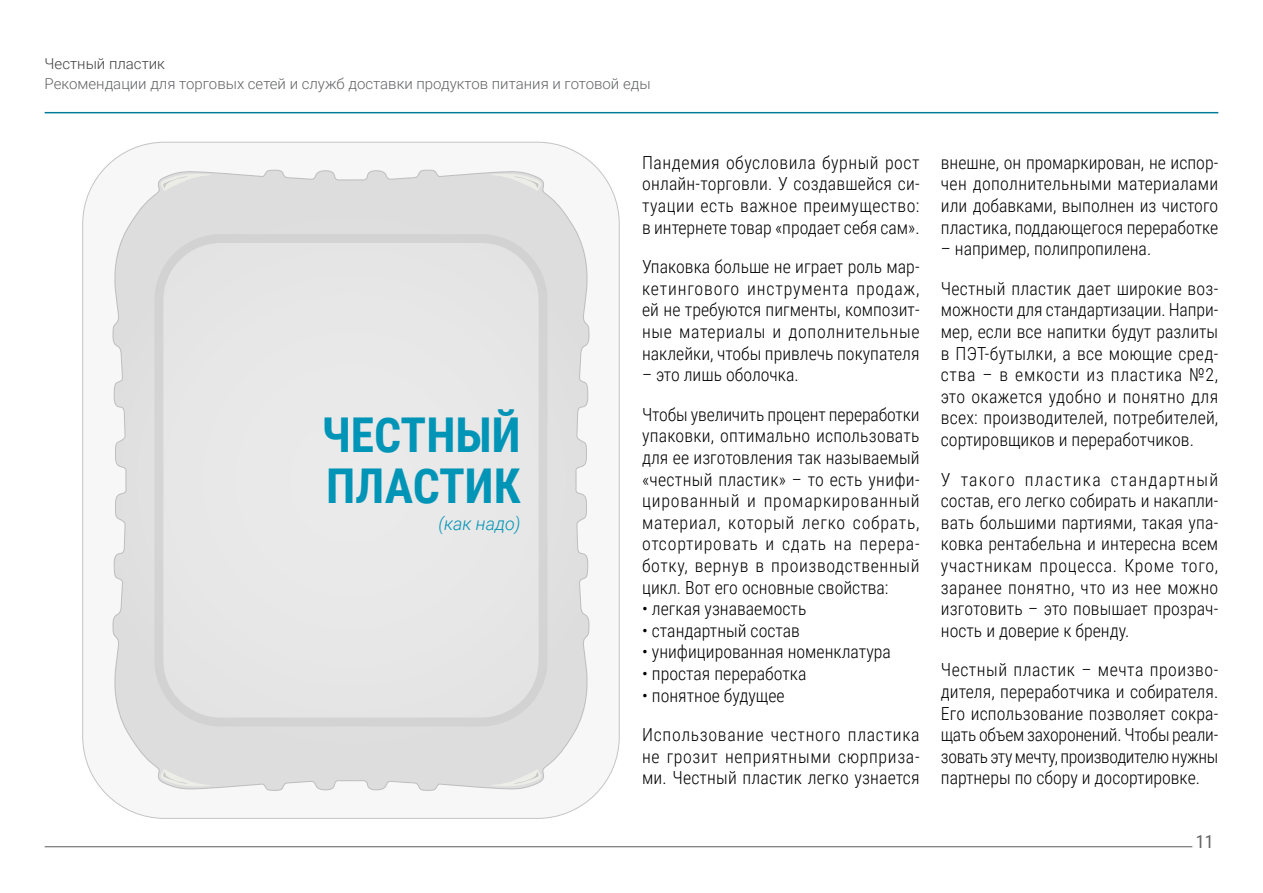
<style>
.page{position:relative;width:1263px;height:893px;background:#fff}
.page>*{position:absolute;margin:0;border:0;box-sizing:border-box;transform-origin:0 0}
.t1{font:700 48px/51px "Roboto Condensed";color:#0094b7}
.t2{font:300 18px/21.6px "Roboto Condensed";color:#000;text-align:justify}
.t3{font:italic 300 18px "Roboto";color:#0094b7}
.t4{font:18px "Roboto Condensed";color:#636466}
.t5{font:300 15px "Roboto";color:#636466}
.t6{font:300 15px "Roboto";color:#414042}
</style>
<div class="page">
<svg style="left:82px;top:142px;width:538px;height:677px"></svg>
<hr style="left:45px;top:112px;width:1173px;height:1px;background:#007c9a">
<hr style="left:45px;top:846px;width:1147px;height:1px;background:#636466">
<p class="t6" style="left:45px;top:54px;width:122px">Честный пластик</p>
<p class="t5" style="left:45px;top:73px;width:607px">Рекомендации для торговых сетей и служб доставки продуктов питания и готовой еды</p>
<h1 class="t1" style="left:322px;top:408px;width:200px">ЧЕСТНЫЙ<br>ПЛАСТИК</h1>
<p class="t3" style="left:439px;top:511px;width:83px">(как надо)</p>
<p class="t2" style="left:642px;top:151px;width:279px">Пандемия обусловила бурный рост онлайн-торговли. У создавшейся си&shy;туации есть важное преимущество: в интернете товар «продает себя сам».</p>
<p class="t2" style="left:642px;top:255px;width:279px">Упаковка больше не играет роль мар&shy;кетингового инструмента продаж, ей не требуются пигменты, композит&shy;ные материалы и дополнительные наклейки, чтобы привлечь покупателя</p>
<p class="t2" style="left:642px;top:354px;width:279px;line-height:39.6px">– это лишь оболочка.<br>Чтобы увеличить процент переработки</p>
<p class="t2" style="left:642px;top:424px;width:279px">упаковки, оптимально использовать для ее изготовления так называемый «честный пластик» – то есть унифи&shy;цированный и промаркированный материал, который легко собрать, отсортировать и сдать на перера&shy;ботку, вернув в производственный цикл. Вот его основные свойства:</p>
<p class="t2" style="left:642px;top:597px;width:166px">• легкая узнаваемость</p>
<p class="t2" style="left:642px;top:619px;width:159px">• стандартный состав</p>
<p class="t2" style="left:642px;top:640px;width:250px">• унифицированная номенклатура</p>
<p class="t2" style="left:642px;top:662px;width:166px">• простая переработка</p>
<p class="t2" style="left:642px;top:684px;width:144px">• понятное будущее</p>
<p class="t2" style="left:642px;top:723px;width:279px">Использование честного пластика не грозит неприятными сюрприза&shy;ми. Честный пластик легко узнается</p>
<p class="t2" style="left:941px;top:151px;width:279px">внешне, он промаркирован, не испор&shy;чен дополнительными материалами или добавками, выполнен из чистого пластика, поддающегося переработке</p>
<p class="t2" style="left:941px;top:237px;width:212px">– например, полипропилена.</p>
<p class="t2" style="left:941px;top:277px;width:279px">Честный пластик дает широкие воз&shy;можности для стандартизации. Напри&shy;мер, если все напитки будут разлиты в ПЭТ-бутылки, а все моющие сред&shy;ства – в емкости из пластика №2, это окажется удобно и понятно для всех: производителей, потребителей, сортировщиков и переработчиков.</p>
<p class="t2" style="left:941px;top:468px;width:279px">У такого пластика стандартный состав, его легко собирать и накапли&shy;вать большими партиями, такая упа&shy;ковка рентабельна и интересна всем участникам процесса. Кроме того, заранее понятно, что из нее можно изготовить – это повышает прозрач&shy;ность и доверие к бренду.</p>
<p class="t2" style="left:941px;top:658px;width:279px">Честный пластик – мечта произво&shy;дителя, переработчика и собирателя.<br>Его использование позволяет сокра&shy;щать объем захоронений. Чтобы реали&shy;зовать эту мечту, производителю нужны партнеры по сбору и досортировке.</p>
<p class="t4" style="left:1196px;top:829px;width:19px">11</p>
</div>
